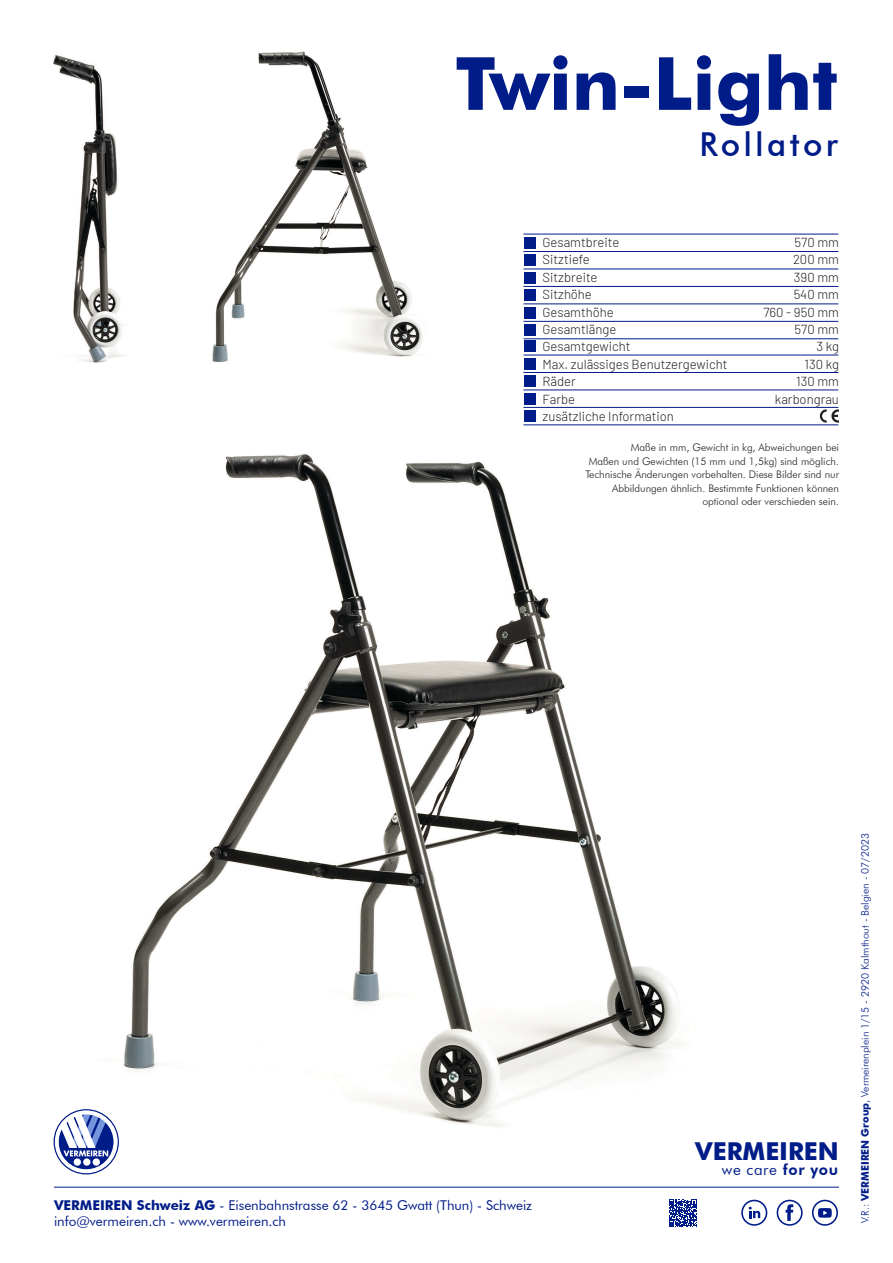
<style>
.page{position:relative;width:893px;height:1263px;background:#fff}
.page>*{position:absolute;margin:0;border:0;box-sizing:border-box;transform-origin:0 0}
.t1{font:700 73.5px "Futura BT";color:#001c88}
.t2{font:500 33px "Futura BT";letter-spacing:.1em;color:#001c88}
.t3{font:700 24.6px "Futura BT";color:#001c88}
.t4{font:15.15px "Futura BT";letter-spacing:.04em;color:#001c88}
.t5{font:13.5px/16.2px "Futura BT";color:#001c88}
.t6{font:300 13.05px "Barlow";color:#231f20}
.t7{font:300 10.5px/13.5px "Futura BT";color:#231f20;text-align:right}
.t8{font:300 10.5px "Futura BT";color:#001c88}
.s1{font-weight:700}
.s2{font-weight:800}
</style>
<div class="page">
<img style="left:53px;top:233px;width:786px;height:993px">
<img style="left:53px;top:55px;width:132px;height:324px">
<img style="left:185px;top:51px;width:240px;height:340px">
<div style="left:524px;top:237px;width:11px;height:11px;background:#001c88"></div>
<div style="left:524px;top:255px;width:11px;height:11px;background:#001c88"></div>
<div style="left:524px;top:272px;width:11px;height:11px;background:#001c88"></div>
<div style="left:524px;top:289px;width:11px;height:12px;background:#001c88"></div>
<div style="left:524px;top:307px;width:11px;height:11px;background:#001c88"></div>
<div style="left:524px;top:324px;width:11px;height:12px;background:#001c88"></div>
<hr style="left:523px;top:339px;width:315px;height:1px;background:#001c88">
<hr style="left:523px;top:321px;width:315px;height:1px;background:#001c88">
<hr style="left:523px;top:304px;width:315px;height:1px;background:#001c88">
<hr style="left:523px;top:286px;width:315px;height:1px;background:#001c88">
<hr style="left:523px;top:269px;width:315px;height:1px;background:#001c88">
<hr style="left:523px;top:251px;width:315px;height:1px;background:#001c88">
<hr style="left:523px;top:234px;width:315px;height:1px;background:#001c88">
<div style="left:524px;top:341px;width:11px;height:11px;background:#001c88"></div>
<div style="left:524px;top:358px;width:11px;height:11px;background:#001c88"></div>
<div style="left:524px;top:376px;width:11px;height:11px;background:#001c88"></div>
<div style="left:524px;top:393px;width:11px;height:11px;background:#001c88"></div>
<div style="left:524px;top:410px;width:11px;height:12px;background:#001c88"></div>
<hr style="left:523px;top:425px;width:315px;height:1px;background:#001c88">
<hr style="left:523px;top:407px;width:315px;height:1px;background:#001c88">
<hr style="left:523px;top:390px;width:315px;height:1px;background:#001c88">
<hr style="left:523px;top:372px;width:315px;height:1px;background:#001c88">
<hr style="left:523px;top:355px;width:315px;height:1px;background:#001c88">
<svg style="left:820px;top:409px;width:19px;height:14px"></svg>
<hr style="left:54px;top:1187px;width:785px;height:1px;background:#001c88">
<svg style="left:669px;top:1199px;width:28px;height:28px"></svg>
<div style="left:741px;top:1200px;width:26px;height:26px;border:2px solid #001c88;border-radius:50%"></div>
<svg style="left:749px;top:1207px;width:11px;height:11px"></svg>
<div style="left:777px;top:1200px;width:26px;height:26px;border:2px solid #001c88;border-radius:50%"></div>
<svg style="left:786px;top:1204px;width:7px;height:17px"></svg>
<div style="left:812px;top:1200px;width:26px;height:26px;border:2px solid #001c88;border-radius:50%"></div>
<svg style="left:818px;top:1208px;width:14px;height:10px"></svg>
<svg style="left:55px;top:1110px;width:63px;height:63px"></svg>
<h1 class="t1" style="left:455px;top:39px;width:384px">Twin-Light</h1>
<h2 class="t2" style="left:699px;top:124px;width:140px">Rollator</h2>
<p class="t6" style="left:543px;top:233px;width:78px">Gesamtbreite</p>
<p class="t6" style="left:795px;top:233px;width:46px">570 mm</p>
<p class="t6" style="left:543px;top:250px;width:49px">Sitztiefe</p>
<p class="t6" style="left:793px;top:250px;width:47px">200 mm</p>
<p class="t6" style="left:543px;top:268px;width:56px">Sitzbreite</p>
<p class="t6" style="left:794px;top:268px;width:47px">390 mm</p>
<p class="t6" style="left:543px;top:285px;width:51px">Sitzhöhe</p>
<p class="t6" style="left:794px;top:285px;width:47px">540 mm</p>
<p class="t6" style="left:543px;top:303px;width:73px">Gesamthöhe</p>
<p class="t6" style="left:763px;top:303px;width:77px">760 - 950 mm</p>
<p class="t6" style="left:543px;top:320px;width:75px">Gesamtlänge</p>
<p class="t6" style="left:795px;top:320px;width:46px">570 mm</p>
<p class="t6" style="left:543px;top:337px;width:89px">Gesamtgewicht</p>
<p class="t6" style="left:816px;top:337px;width:24px">3 kg</p>
<p class="t6" style="left:543px;top:355px;width:186px">Max. zulässiges Benutzergewicht</p>
<p class="t6" style="left:804px;top:355px;width:36px">130 kg</p>
<p class="t6" style="left:543px;top:372px;width:35px">Räder</p>
<p class="t6" style="left:796px;top:372px;width:44px">130 mm</p>
<p class="t6" style="left:543px;top:390px;width:34px">Farbe</p>
<p class="t6" style="left:775px;top:390px;width:65px">karbongrau</p>
<p class="t6" style="left:543px;top:407px;width:133px">zusätzliche Information</p>
<p class="t7" style="left:585px;top:440px;width:255px">Maße in mm, Gewicht in kg, Abweichungen bei<br>Maßen und Gewichten (15 mm und 1,5kg) sind möglich.<br>Technische Änderungen vorbehalten. Diese Bilder sind nur Abbildungen ähnlich. Bestimmte Funktionen können optional oder verschieden sein.</p>
<p class="t5" style="left:54px;top:1197px;width:480px"><span class="s1">VERMEIREN Schweiz AG</span> - Eisenbahnstrasse 62 - 3645 Gwatt (Thun) - Schweiz info@vermeiren.ch - www.vermeiren.ch</p>
<h3 class="t3" style="left:695px;top:1136px;width:145px">VERMEIREN</h3>
<h3 class="t4" style="left:722px;top:1160px;width:118px">we care <span class="s2">for you</span></h3>
<p class="t8" style="left:859px;top:1223px;width:391px;rotate:-90deg">V.R.: <span class="s1">VERMEIREN Group</span>, Vermeirenplein 1/15 - 2920 Kalmthout - Belgien - 07/2023</p>
</div>
